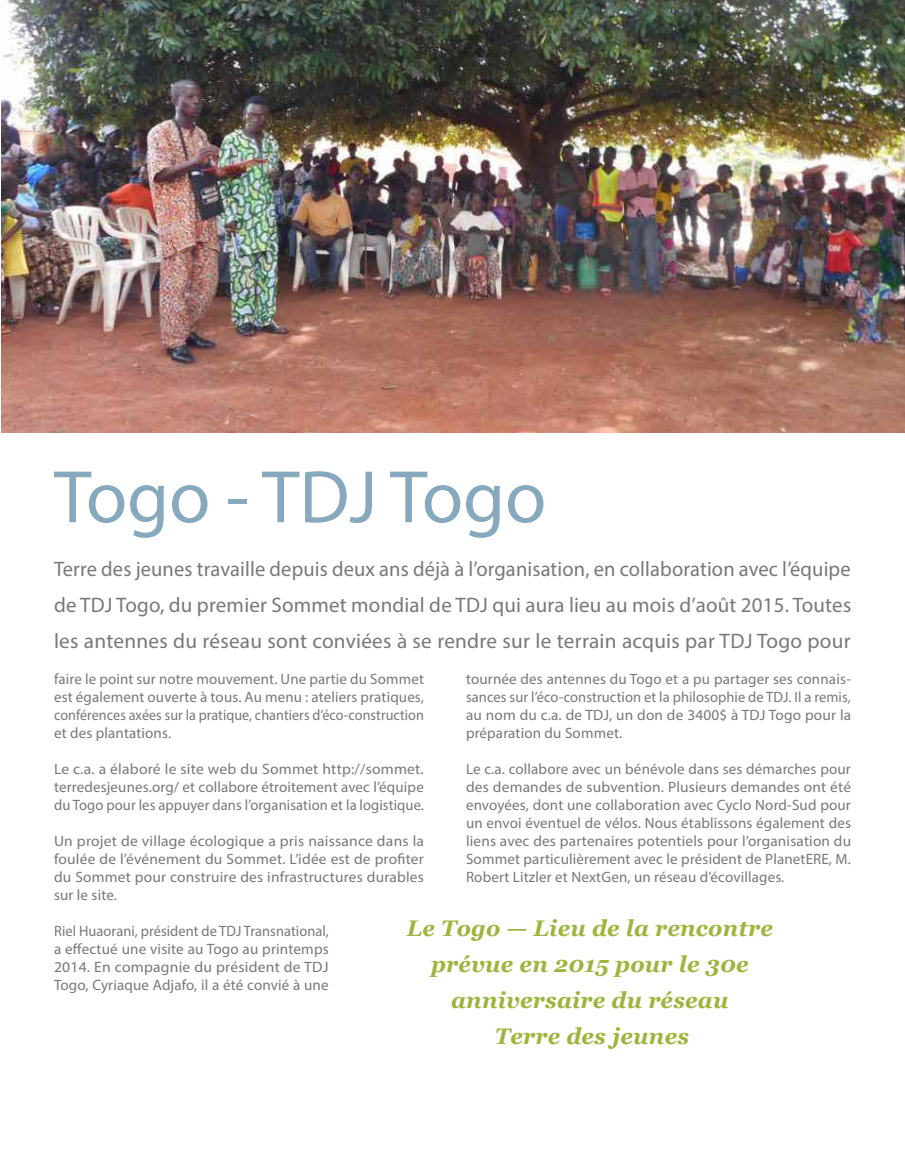
<style>
.page{position:relative;width:905px;height:1175px;background:#fff}
.page>*{position:absolute;margin:0;border:0;box-sizing:border-box;transform-origin:0 0}
.t1{font:75px "Myriad Pro";color:#6894ad}
.t2{font:italic 700 22.5px/36px "Georgia";letter-spacing:.01em;color:#9cb53c;text-align:center}
.t3{font:21px/36px "Myriad Pro";letter-spacing:.01em;color:#77787b;text-align:justify}
.t4{font:15px/18px "Myriad Pro";letter-spacing:.01em;color:#77787b;text-align:justify}
.t5{font:15px/18px "Myriad Pro";letter-spacing:.01em;color:#77787b;text-align:justify;scale:1.04 1}
.t6{font:15px/18px "Myriad Pro";letter-spacing:.01em;color:#77787b;text-align:justify;scale:.96 1}
</style>
<div class="page">
<img style="left:2px;top:0;width:902px;height:432px">
<h1 class="t1" style="left:54px;top:451px;width:493px">Togo - TDJ Togo</h1>
<p class="t3" style="left:54px;top:551px;width:798px">Terre des jeunes travaille depuis deux ans déjà à l’organisation, en collaboration avec l’équipe de TDJ Togo, du premier Sommet mondial de TDJ qui aura lieu au mois d’août 2015. Toutes les antennes du réseau sont conviées à se rendre sur le terrain acquis par TDJ Togo pour</p>
<p class="t4" style="left:54px;top:670px;width:371px">faire le point sur notre mouvement. Une partie du Sommet est également ouverte à tous. Au menu : ateliers pratiques, conférences axées sur la pratique, chantiers d’éco-construction et des plantations.</p>
<p class="t5" style="left:54px;top:760px;width:357px">Le c.a. a élaboré le site web du Sommet http://sommet. terredesjeunes.org/ et collabore étroitement avec l’équipe du Togo pour les appuyer dans l’organisation et la logistique.</p>
<p class="t5" style="left:54px;top:832px;width:357px">Un projet de village écologique a pris naissance dans la foulée de l’événement du Sommet. L’idée est de profiter du Sommet pour construire des infrastructures durables sur le site.</p>
<p class="t6" style="left:54px;top:922px;width:288px">Riel Huaorani, président de TDJ Transnational, a effectué une visite au Togo au printemps 2014. En compagnie du président de TDJ Togo, Cyriaque Adjafo, il a été convié à une</p>
<p class="t4" style="left:466px;top:670px;width:386px">tournée des antennes du Togo et a pu partager ses connais&shy;sances sur l’éco-construction et la philosophie de TDJ. Il a remis, au nom du c.a. de TDJ, un don de 3400$ à TDJ Togo pour la préparation du Sommet.</p>
<p class="t4" style="left:466px;top:760px;width:386px">Le c.a. collabore avec un bénévole dans ses démarches pour des demandes de subvention. Plusieurs demandes ont été envoyées, dont une collaboration avec Cyclo Nord-Sud pour un envoi éventuel de vélos. Nous établissons également des liens avec des partenaires potentiels pour l’organisation du Sommet particulièrement avec le président de PlanetERE, M.<br>Robert Litzler et NextGen, un réseau d’écovillages.</p>
<h2 class="t2" style="left:407px;top:909px;width:368px">Le Togo — Lieu de la rencontre prévue en 2015 pour le 30e anniversaire du réseau<br>Terre des jeunes</h2>
</div>
